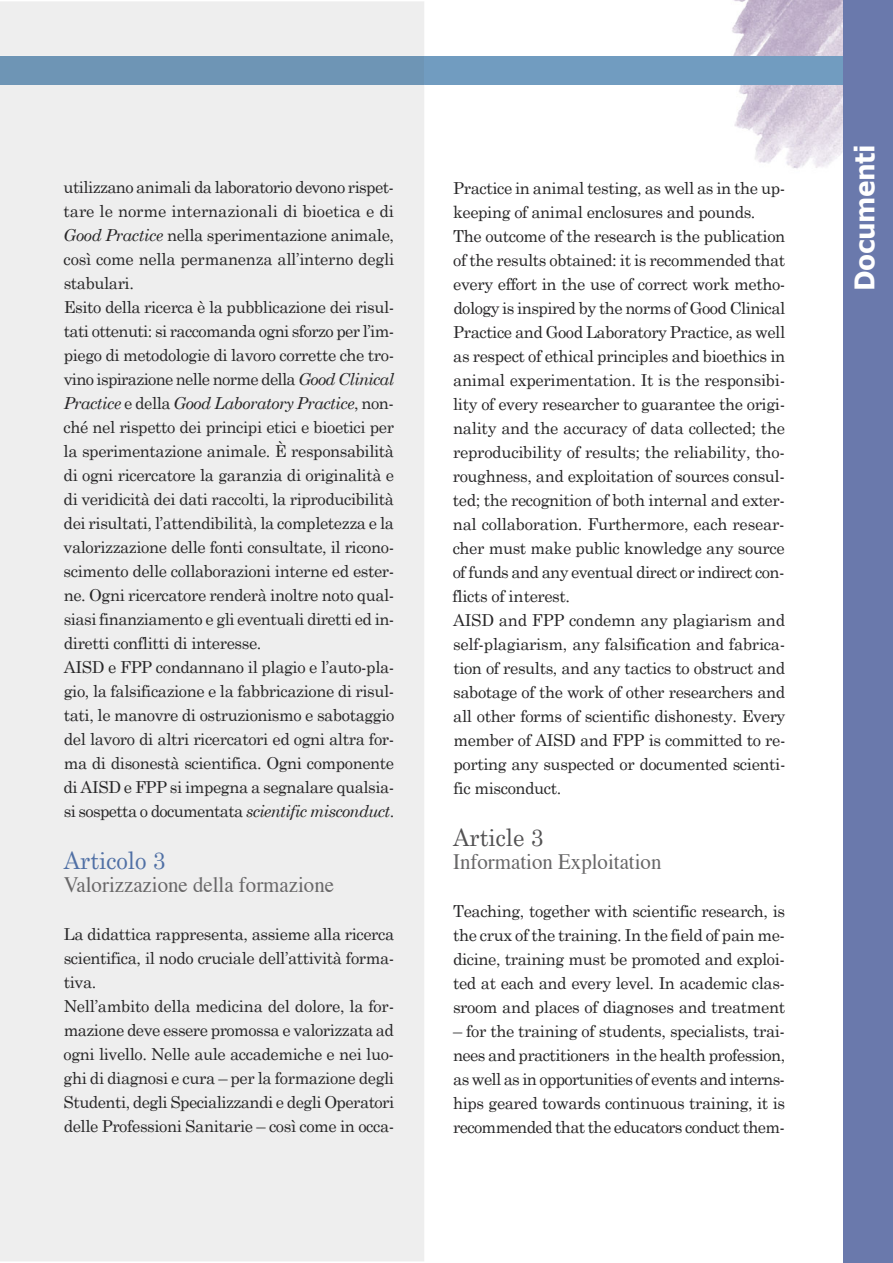
<style>
.page{position:relative;width:893px;height:1263px;background:#fff}
.page>*{position:absolute;margin:0;border:0;box-sizing:border-box;transform-origin:0 0}
.t1{font:700 27px "Verdana";letter-spacing:-.02em;color:#fff;scale:.92 1}
.t2{font:24px "Century Schoolbook";color:#5070a5;scale:.95 1}
.t3{font:24px "Century Schoolbook";color:#525152;scale:.95 1}
.t4{font:22.05px "Times";color:#686768;scale:.95 1}
.t5{font:16.5px/24px "Century Schoolbook";letter-spacing:-.025em;color:#272627}
.s1{font-style:italic}
</style>
<div class="page">
<img style="left:732px;top:1px;width:111px;height:168px">
<div style="left:0;top:56px;width:890px;height:29px;background:#719cc0"></div>
<div style="left:0;top:1px;width:424px;height:1260px;background:#eee"></div>
<div style="left:0;top:56px;width:424px;height:29px;background:#6e95b5"></div>
<div style="left:843px;top:0;width:50px;height:1263px;background:#6a79ac"></div>
<p class="t5" style="left:64px;top:175px;width:332px">utilizzano animali da laboratorio devono rispet&shy;tare le norme internazionali di bioetica e di <span class="s1">Good Practice</span> nella sperimentazione animale, così come nella permanenza all’interno degli stabulari.<br>Esito della ricerca è la pubblicazione dei risul&shy;tati ottenuti: si raccomanda ogni sforzo per l’im&shy;piego di metodologie di lavoro corrette che tro&shy;vino ispirazione nelle norme della <span class="s1">Good Clinical Practice</span> e della <span class="s1">Good Laboratory Practice</span>, non&shy;ché nel rispetto dei principi etici e bioetici per la sperimentazione animale. È responsabilità di ogni ricercatore la garanzia di originalità e di veridicità dei dati raccolti, la riproducibilità dei risultati, l’attendibilità, la completezza e la valorizzazione delle fonti consultate, il ricono&shy;scimento delle collaborazioni interne ed ester&shy;ne. Ogni ricercatore renderà inoltre noto qual&shy;siasi finanziamento e gli eventuali diretti ed in&shy;diretti conflitti di interesse.<br>AISD e FPP condannano il plagio e l’auto-pla&shy;gio, la falsificazione e la fabbricazione di risul&shy;tati, le manovre di ostruzionismo e sabotaggio del lavoro di altri ricercatori ed ogni altra for&shy;ma di disonestà scientifica. Ogni componente di AISD e FPP si impegna a segnalare qualsia&shy;si sospetta o documentata <span class="s1">scientific misconduct</span>.</p>
<h2 class="t2" style="left:64px;top:845px;width:109px">Articolo 3</h2>
<h3 class="t4" style="left:64px;top:875px;width:286px">Valorizzazione della formazione</h3>
<p class="t5" style="left:64px;top:921px;width:332px">La didattica rappresenta, assieme alla ricerca scientifica, il nodo cruciale dell’attività forma&shy;tiva.<br>Nell’ambito della medicina del dolore, la for&shy;mazione deve essere promossa e valorizzata ad ogni livello. Nelle aule accademiche e nei luo&shy;ghi di diagnosi e cura – per la formazione degli Studenti, degli Specializzandi e degli Operatori delle Professioni Sanitarie – così come in occa-</p>
<p class="t5" style="left:453px;top:176px;width:334px">Practice in animal testing, as well as in the up&shy;keeping of animal enclosures and pounds.<br>The outcome of the research is the publication of the results obtained: it is recommended that every effort in the use of correct work metho&shy;dology is inspired by the norms of Good Clinical Practice and Good Laboratory Practice, as well as respect of ethical principles and bioethics in animal experimentation. It is the responsibi&shy;lity of every researcher to guarantee the origi&shy;nality and the accuracy of data collected; the reproducibility of results; the reliability, tho&shy;roughness, and exploitation of sources consul&shy;ted; the recognition of both internal and exter&shy;nal collaboration. Furthermore, each resear&shy;cher must make public knowledge any source of funds and any eventual direct or indirect con&shy;flicts of interest.<br>AISD and FPP condemn any plagiarism and self-plagiarism, any falsification and fabrica&shy;tion of results, and any tactics to obstruct and sabotage of the work of other researchers and all other forms of scientific dishonesty. Every member of AISD and FPP is committed to re&shy;porting any suspected or documented scienti&shy;fic misconduct.</p>
<h2 class="t3" style="left:453px;top:822px;width:97px">Article 3</h2>
<h3 class="t4" style="left:453px;top:852px;width:221px">Information Exploitation</h3>
<p class="t5" style="left:453px;top:898px;width:334px;text-align:justify">Teaching, together with scientific research, is the crux of the training. In the field of pain me&shy;dicine, training must be promoted and exploi&shy;ted at each and every level. In academic clas&shy;sroom and places of diagnoses and treatment</p>
<p class="t5" style="left:453px;top:1018px;width:334px;text-align:justify">– for the training of students, specialists, trai&shy;nees and practitioners in the health profession, as well as in opportunities of events and interns&shy;hips geared towards continuous training, it is recommended that the educators conduct them-</p>
<h1 class="t1" style="left:847px;top:291px;width:161px;rotate:-90deg">Documenti</h1>
</div>
